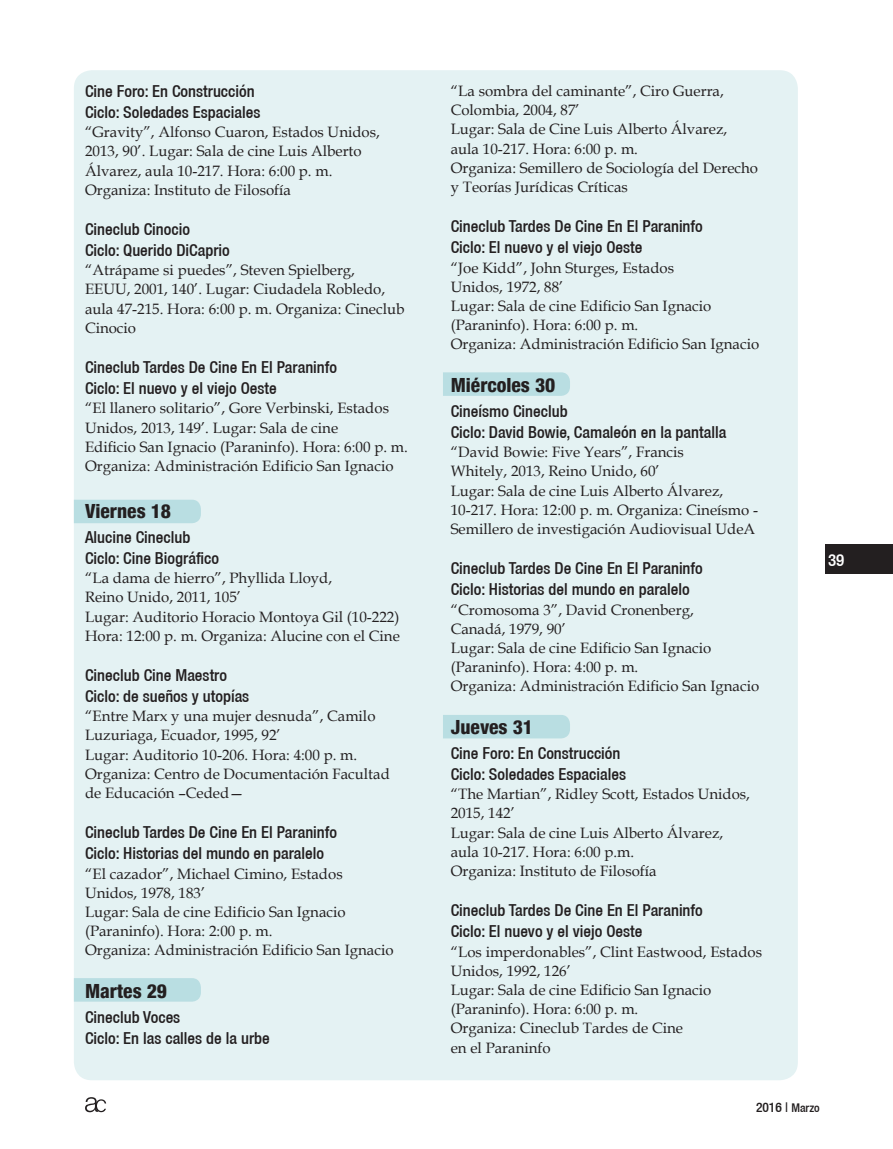
<style>
.page{position:relative;width:893px;height:1149px;background:#fff}
.page>*{position:absolute;margin:0;border:0;box-sizing:border-box;transform-origin:0 0}
.t1{font:800 condensed 19.5px "Helvetica 87";color:#231f20}
.t2{font:500 condensed 16.95px "Helvetica 67";color:#fff}
.t3{font:500 condensed 16.5px/21px "Helvetica 67";color:#231f20}
.t4{font:15px/19.2px "Book Antiqua";color:#231f20}
.t5{font:500 condensed 13.5px "Helvetica 67";color:#231f20}
.s1{font-size:12px}
</style>
<div class="page">
<div style="left:825px;top:544px;width:68px;height:29px;background:#231f20"></div>
<svg style="left:85px;top:1097px;width:21px;height:14px"></svg>
<div style="left:74px;top:70px;width:724px;height:1009px;background:#e4f2f3;border-radius:18px"></div>
<div style="left:74px;top:499px;width:127px;height:24px;background:#b9dee2"></div>
<div style="left:74px;top:978px;width:127px;height:23px;background:#b9dee2"></div>
<div style="left:443px;top:372px;width:127px;height:24px;background:#b9dee2"></div>
<div style="left:443px;top:715px;width:127px;height:23px;background:#b9dee2"></div>
<p class="t3" style="left:85px;top:80px;width:177px">Cine Foro: En Construcción<br>Ciclo: Soledades Espaciales</p>
<p class="t4" style="left:85px;top:122px;width:296px">“Gravity”, Alfonso Cuaron, Estados Unidos, 2013, 90’. Lugar: Sala de cine Luis Alberto Álvarez, aula 10-217. Hora: 6:00 p. m.<br>Organiza: Instituto de Filosofía</p>
<p class="t3" style="left:85px;top:218px;width:146px">Cineclub Cinocio<br>Ciclo: Querido DiCaprio</p>
<p class="t4" style="left:85px;top:260px;width:321px">“Atrápame si puedes”, Steven Spielberg,<br>EEUU, 2001, 140’. Lugar: Ciudadela Robledo, aula 47-215. Hora: 6:00 p. m. Organiza: Cineclub Cinocio</p>
<p class="t3" style="left:85px;top:356px;width:254px">Cineclub Tardes De Cine En El Paraninfo<br>Ciclo: El nuevo y el viejo Oeste</p>
<p class="t4" style="left:85px;top:398px;width:324px">“El llanero solitario”, Gore Verbinski, Estados Unidos, 2013, 149’. Lugar: Sala de cine<br>Edificio San Ignacio (Paraninfo). Hora: 6:00 p. m.<br>Organiza: Administración Edificio San Ignacio</p>
<h1 class="t1" style="left:85px;top:498px;width:88px">Viernes 18</h1>
<p class="t3" style="left:85px;top:526px;width:136px">Alucine Cineclub<br>Ciclo: Cine Biográfico</p>
<p class="t4" style="left:85px;top:568px;width:316px">“La dama de hierro”, Phyllida Lloyd,<br>Reino Unido, 2011, 105’<br>Lugar: Auditorio Horacio Montoya Gil (10-222)<br>Hora: 12:00 p. m. Organiza: Alucine con el Cine</p>
<p class="t3" style="left:85px;top:664px;width:166px">Cineclub Cine Maestro<br>Ciclo: de sueños y utopías</p>
<p class="t4" style="left:85px;top:706px;width:306px">“Entre Marx y una mujer desnuda”, Camilo Luzuriaga, Ecuador, 1995, 92’<br>Lugar: Auditorio 10-206. Hora: 4:00 p. m.<br>Organiza: Centro de Documentación Facultad de Educación –Ceded—</p>
<p class="t3" style="left:85px;top:821px;width:254px">Cineclub Tardes De Cine En El Paraninfo<br>Ciclo: Historias del mundo en paralelo</p>
<p class="t4" style="left:85px;top:863px;width:310px">“El cazador”, Michael Cimino, Estados Unidos, 1978, 183’<br>Lugar: Sala de cine Edificio San Ignacio (Paraninfo). Hora: 2:00 p. m.<br>Organiza: Administración Edificio San Ignacio</p>
<h1 class="t1" style="left:85px;top:978px;width:84px">Martes 29</h1>
<p class="t3" style="left:85px;top:1006px;width:186px">Cineclub Voces<br>Ciclo: En las calles de la urbe</p>
<p class="t4" style="left:451px;top:81px;width:309px">“La sombra del caminante”, Ciro Guerra, Colombia, 2004, 87’<br>Lugar: Sala de Cine Luis Alberto Álvarez, aula 10-217. Hora: 6:00 p. m.<br>Organiza: Semillero de Sociología del Derecho y Teorías Jurídicas Críticas</p>
<p class="t3" style="left:451px;top:216px;width:254px">Cineclub Tardes De Cine En El Paraninfo<br>Ciclo: El nuevo y el viejo Oeste</p>
<p class="t4" style="left:451px;top:257px;width:310px">“Joe Kidd”, John Sturges, Estados<br>Unidos, 1972, 88’<br>Lugar: Sala de cine Edificio San Ignacio (Paraninfo). Hora: 6:00 p. m.<br>Organiza: Administración Edificio San Ignacio</p>
<h1 class="t1" style="left:451px;top:372px;width:106px">Miércoles 30</h1>
<p class="t3" style="left:451px;top:400px;width:277px">Cineísmo Cineclub<br>Ciclo: David Bowie, Camaleón en la pantalla</p>
<p class="t4" style="left:451px;top:442px;width:309px">“David Bowie: Five Years”, Francis<br>Whitely, 2013, Reino Unido, 60’<br>Lugar: Sala de cine Luis Alberto Álvarez, 10-217. Hora: 12:00 p. m. Organiza: Cineísmo - Semillero de investigación Audiovisual UdeA</p>
<p class="t3" style="left:451px;top:557px;width:254px">Cineclub Tardes De Cine En El Paraninfo<br>Ciclo: Historias del mundo en paralelo</p>
<p class="t4" style="left:451px;top:599px;width:310px">“Cromosoma 3”, David Cronenberg,<br>Canadá, 1979, 90’<br>Lugar: Sala de cine Edificio San Ignacio (Paraninfo). Hora: 4:00 p. m.<br>Organiza: Administración Edificio San Ignacio</p>
<h1 class="t1" style="left:451px;top:714px;width:84px">Jueves 31</h1>
<p class="t3" style="left:451px;top:742px;width:177px">Cine Foro: En Construcción<br>Ciclo: Soledades Espaciales</p>
<p class="t4" style="left:451px;top:784px;width:301px">“The Martian”, Ridley Scott, Estados Unidos,<br>2015, 142’<br>Lugar: Sala de cine Luis Alberto Álvarez, aula 10-217. Hora: 6:00 p.m.<br>Organiza: Instituto de Filosofía</p>
<p class="t3" style="left:451px;top:899px;width:254px">Cineclub Tardes De Cine En El Paraninfo<br>Ciclo: El nuevo y el viejo Oeste</p>
<p class="t4" style="left:451px;top:941px;width:313px">“Los imperdonables”, Clint Eastwood, Estados<br>Unidos, 1992, 126’<br>Lugar: Sala de cine Edificio San Ignacio (Paraninfo). Hora: 6:00 p. m.<br>Organiza: Cineclub Tardes de Cine<br>en el Paraninfo</p>
<p class="t2" style="left:828px;top:549px;width:18px">39</p>
<p class="t5" style="left:756px;top:1098px;width:65px">2016 | <span class="s1">Marzo</span></p>
</div>
